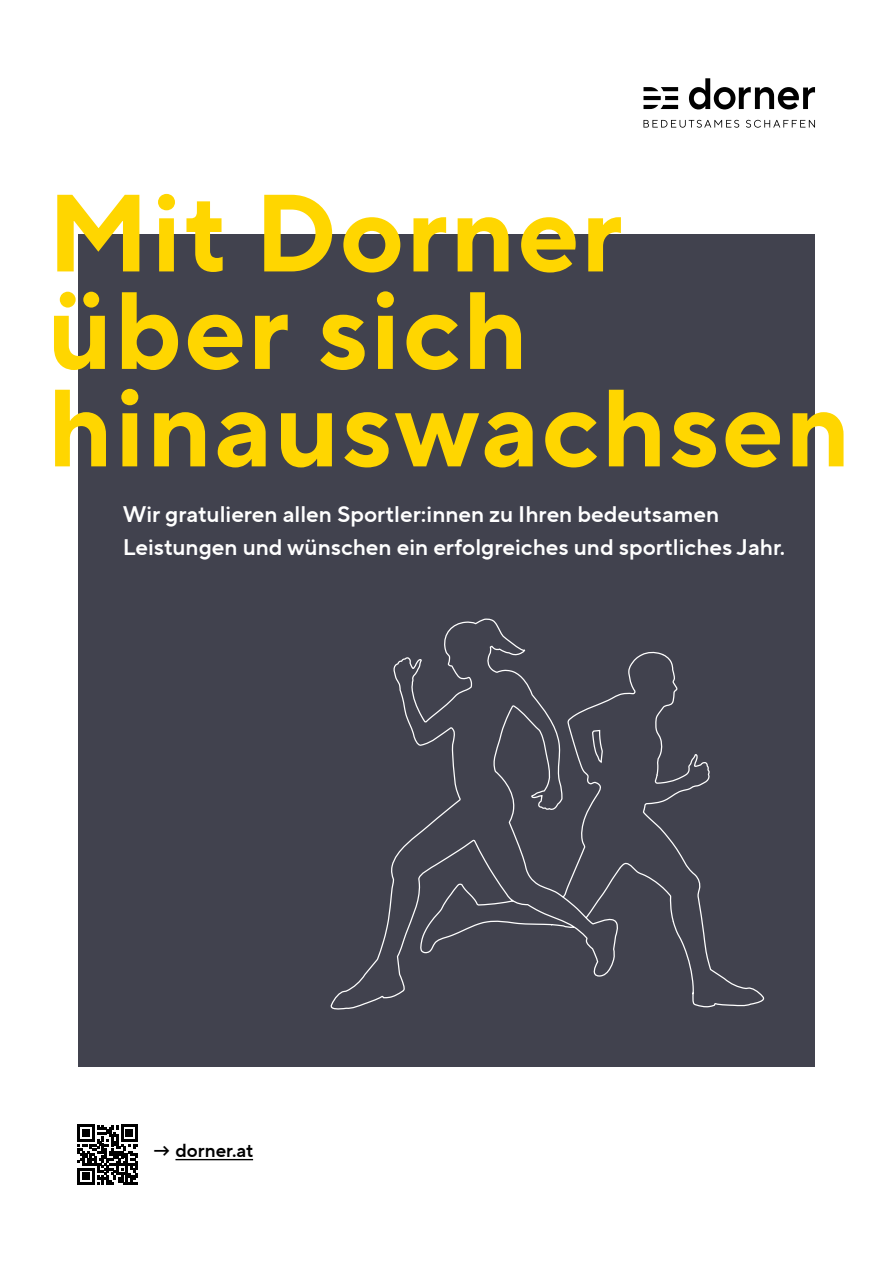
<style>
.page{position:relative;width:893px;height:1263px;background:#fff}
.page>*{position:absolute;margin:0;border:0;box-sizing:border-box;transform-origin:0 0}
.t1{font:700 109.5px/97.5px "TT Norms Pro";letter-spacing:.02em;color:#ffd600}
.t2{font:22.5px/33px "TT Norms Pro Dm Bd";color:#fff}
.t3{font:18.75px "TT Norms Pro Dm Bd";color:#000}
</style>
<div class="page">
<div style="left:78px;top:234px;width:736px;height:832px;background:#41424e"></div>
<svg style="left:689px;top:78px;width:126px;height:31px"></svg>
<svg style="left:643px;top:87px;width:35px;height:22px"></svg>
<svg style="left:643px;top:120px;width:172px;height:8px"></svg>
<svg style="left:78px;top:1124px;width:60px;height:61px"></svg>
<hr style="left:175px;top:1159px;width:78px;height:1px;background:#000">
<svg style="left:330px;top:618px;width:435px;height:392px"></svg>
<h1 class="t1" style="left:47px;top:185px;width:804px">Mit Dorner über sich hinauswachsen</h1>
<p class="t2" style="left:123px;top:497px;width:664px">Wir gratulieren allen Sportler:innen zu Ihren bedeutsamen<br>Leistungen und wünschen ein erfolgreiches und sportliches Jahr.</p>
<p class="t3" style="left:152px;top:1136px;width:103px">→ dorner.at</p>
</div>
